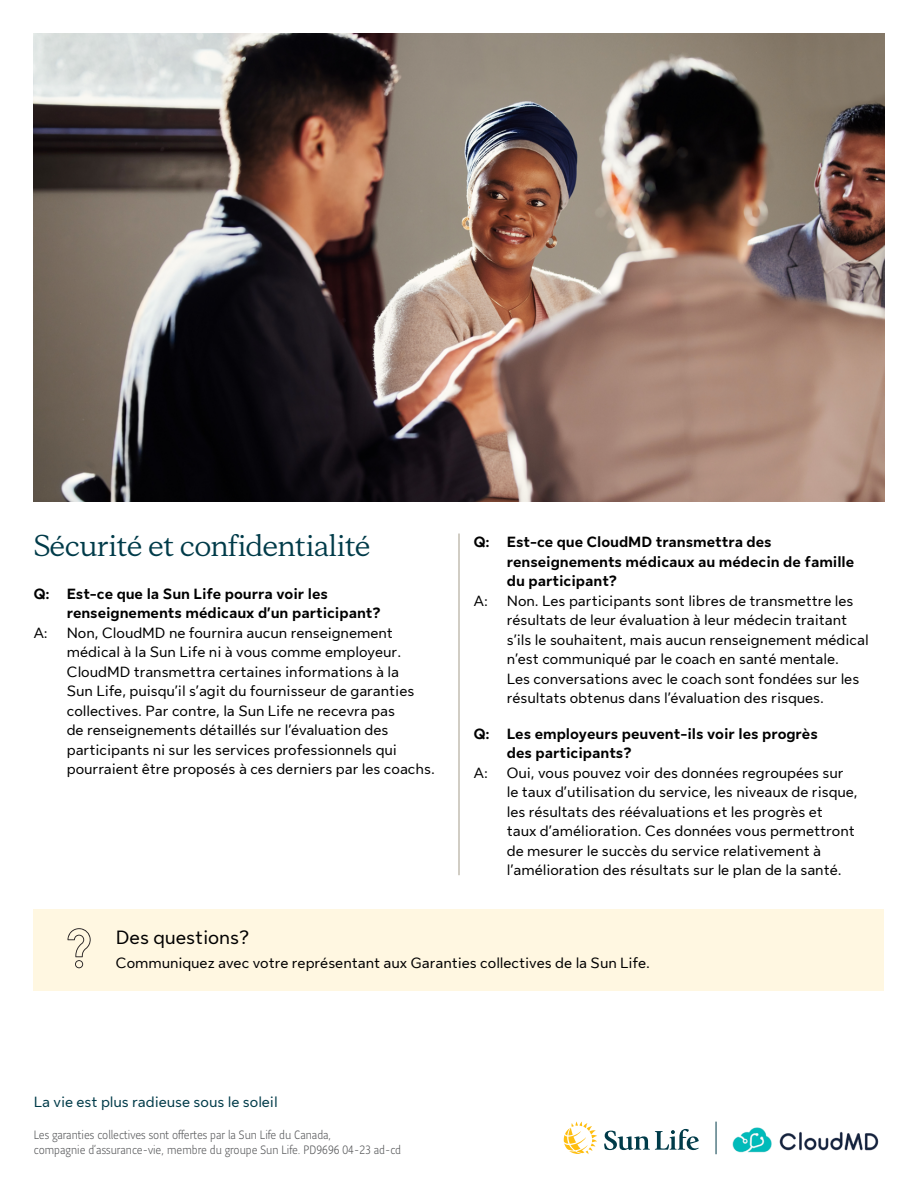
<style>
.page{position:relative;width:918px;height:1188px;background:#fff}
.page>*{position:absolute;margin:0;border:0;box-sizing:border-box;transform-origin:0 0}
.H3_-_Header_space_af{font:30px "Sun Life New Display";color:#003b49}
.P_-_Subhead{font:19.5px "Sun Life New Text";color:#000}
.P_-_Body{font:15px/19.5px "Sun Life New Text";color:#000}
.P_-_Body_Bold{font:700 15px/19.5px "Sun Life New Text";color:#000}
.P_-_Tagline{font:15px "Sun Life New Text";color:#003b49}
.P_-_Disclosure{font:300 12px/15px "Sun Life Sans Condensed";color:#58595b}
</style>
<div class="page">
<img style="left:34px;top:34px;width:850px;height:467px">
<div style="left:34px;top:909px;width:850px;height:82px;background:#fff7e1"></div>
<svg style="left:68px;top:928px;width:23px;height:40px"></svg>
<hr style="left:459px;top:534px;width:1px;height:341px;background:#a49c8a">
<img style="left:732px;top:1127px;width:147px;height:26px">
<svg style="left:604px;top:1129px;width:95px;height:21px"></svg>
<svg style="left:564px;top:1122px;width:33px;height:32px"></svg>
<hr style="left:716px;top:1122px;width:1px;height:32px;background:#003b49">
<h3 class="H3_-_Header_space_af" style="left:34px;top:525px;width:338px">Sécurité et confidentialité</h3>
<p class="P_-_Body_Bold" style="left:67px;top:583px;width:315px;text-indent:-33px">Q: Est-ce que la Sun Life pourra voir les renseignements médicaux d’un participant?</p>
<p class="P_-_Body" style="left:34px;top:622px;width:16px">A:</p>
<p class="P_-_Body" style="left:67px;top:622px;width:370px">Non, CloudMD ne fournira aucun renseignement médical à la Sun Life ni à vous comme employeur.<br>CloudMD transmettra certaines informations à la<br>Sun Life, puisqu’il s’agit du fournisseur de garanties collectives. Par contre, la Sun Life ne recevra pas<br>de renseignements détaillés sur l’évaluation des participants ni sur les services professionnels qui pourraient être proposés à ces derniers par les coachs.</p>
<p class="P_-_Body_Bold" style="left:507px;top:531px;width:349px;text-indent:-33px">Q: Est-ce que CloudMD transmettra des renseignements médicaux au médecin de famille du participant?</p>
<p class="P_-_Body" style="left:474px;top:590px;width:16px">A:</p>
<p class="P_-_Body" style="left:507px;top:590px;width:363px">Non. Les participants sont libres de transmettre les résultats de leur évaluation à leur médecin traitant s’ils le souhaitent, mais aucun renseignement médical n’est communiqué par le coach en santé mentale.<br>Les conversations avec le coach sont fondées sur les résultats obtenus dans l’évaluation des risques.</p>
<p class="P_-_Body_Bold" style="left:507px;top:723px;width:312px;text-indent:-33px">Q: Les employeurs peuvent-ils voir les progrès des participants?</p>
<p class="P_-_Body" style="left:474px;top:762px;width:16px">A:</p>
<p class="P_-_Body" style="left:507px;top:762px;width:352px">Oui, vous pouvez voir des données regroupées sur le taux d’utilisation du service, les niveaux de risque, les résultats des réévaluations et les progrès et<br>taux d’amélioration. Ces données vous permettront de mesurer le succès du service relativement à l’amélioration des résultats sur le plan de la santé.</p>
<p class="P_-_Subhead" style="left:116px;top:924px;width:135px">Des questions?</p>
<p class="P_-_Body" style="left:116px;top:952px;width:536px">Communiquez avec votre représentant aux Garanties collectives de la Sun Life.</p>
<p class="P_-_Tagline" style="left:34px;top:1092px;width:245px">La vie est plus radieuse sous le soleil</p>
<p class="P_-_Disclosure" style="left:34px;top:1127px;width:369px">Les garanties collectives sont offertes par la Sun Life du Canada,<br>compagnie d’assurance-vie, membre du groupe Sun Life. PD9696 04-23 ad-cd</p>
</div>
